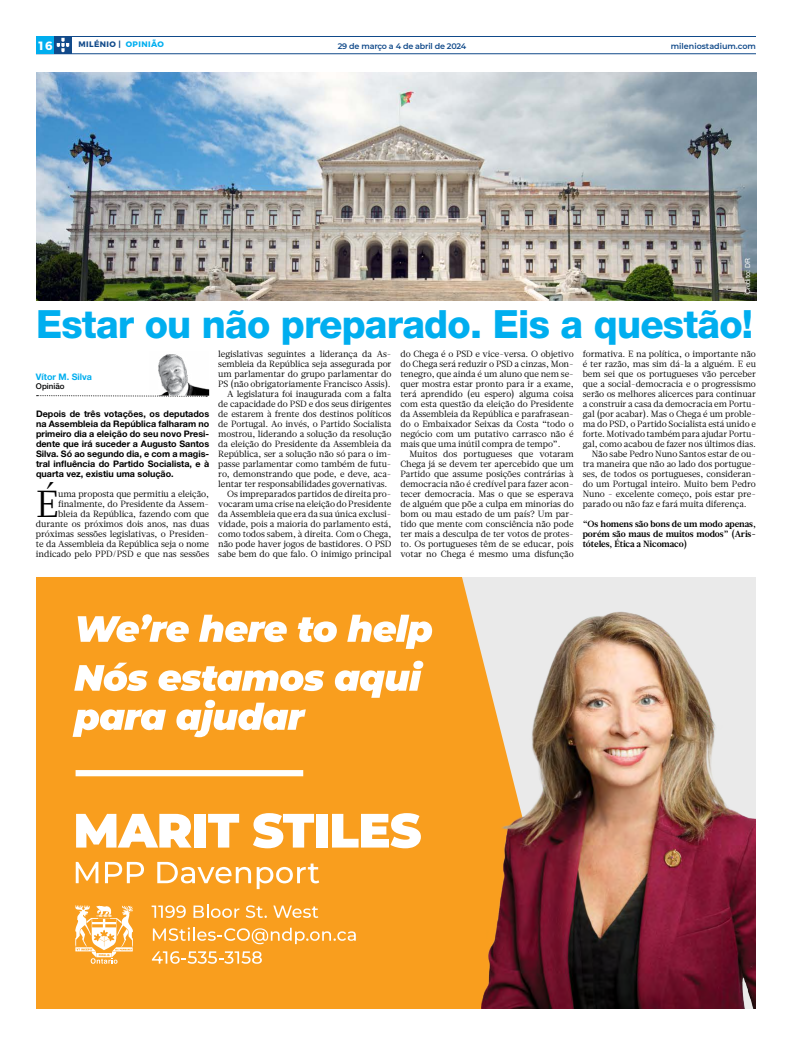
<style>
.page{position:relative;width:792px;height:1044px;background:#fff}
.page>*{position:absolute;margin:0;border:0;box-sizing:border-box;transform-origin:0 0}
.t1{font:800 39px "Helvetica Neue LT Std";letter-spacing:-.02em;color:#00aeef}
.t2{font:37.6px "Glosa";color:#000}
.t3{font:700 12px "Montserrat";color:#fff}
.t4{font:9px/10px "Glosa";letter-spacing:-.01em;color:#000;text-align:justify}
.t5{font:700 9px/10px "Helvetica Neue LT Std";color:#000;text-align:justify}
.t6{font:700 9px/10px "Glosa";letter-spacing:-.01em;color:#000;text-align:justify}
.t7{font:700 9px "Helvetica Neue LT Std";color:#00aeef}
.t8{font:600 8px "Montserrat";letter-spacing:-.015em;color:#114a8a}
.t9{font:700 8px "Montserrat";letter-spacing:.05em;color:#114a8a}
.t10{font:500 8px "Helvetica Neue LT Std";color:#000}
.t11{font:7px "Helvetica Neue LT Std";letter-spacing:-.01em;color:#fff}
.s1{color:#00aeef}
</style>
<div class="page">
<img style="left:36px;top:72px;width:720px;height:228px">
<hr style="left:36px;top:54px;width:720px;height:1px;background:#114a8a">
<hr style="left:36px;top:36px;width:720px;height:1px;background:#114a8a">
<svg style="left:54px;top:37px;width:18px;height:17px"></svg>
<svg style="left:57px;top:38px;width:12px;height:14px"></svg>
<div style="left:36px;top:36px;width:18px;height:18px;background:#00aeef"></div>
<div style="left:36px;top:577px;width:535px;height:432px;background:#f99e1e"></div>
<div style="left:76px;top:770px;width:227px;height:6px;background:#fff"></div>
<img style="left:482px;top:590px;width:274px;height:419px">
<svg style="left:76px;top:814px;width:116px;height:34px"></svg>
<div style="left:194px;top:814px;width:12px;height:34px;background:#fff"></div>
<svg style="left:208px;top:814px;width:31px;height:34px"></svg>
<svg style="left:253px;top:813px;width:61px;height:35px"></svg>
<div style="left:316px;top:814px;width:12px;height:34px;background:#fff"></div>
<svg style="left:332px;top:813px;width:89px;height:35px"></svg>
<svg style="left:76px;top:862px;width:22px;height:21px"></svg>
<svg style="left:105px;top:862px;width:39px;height:21px"></svg>
<svg style="left:157px;top:862px;width:94px;height:21px"></svg>
<svg style="left:257px;top:864px;width:62px;height:25px"></svg>
<svg style="left:152px;top:905px;width:34px;height:13px"></svg>
<svg style="left:194px;top:905px;width:45px;height:13px"></svg>
<svg style="left:246px;top:905px;width:21px;height:13px"></svg>
<svg style="left:273px;top:906px;width:45px;height:12px"></svg>
<svg style="left:153px;top:927px;width:203px;height:17px;background:#fab350"></svg>
<svg style="left:152px;top:951px;width:110px;height:13px"></svg>
<svg style="left:75px;top:905px;width:58px;height:59px"></svg>
<svg style="left:78px;top:614px;width:111px;height:28px"></svg>
<svg style="left:199px;top:615px;width:88px;height:27px"></svg>
<svg style="left:298px;top:617px;width:39px;height:25px"></svg>
<svg style="left:347px;top:615px;width:85px;height:34px"></svg>
<svg style="left:74px;top:663px;width:74px;height:28px"></svg>
<svg style="left:158px;top:666px;width:166px;height:25px"></svg>
<svg style="left:335px;top:661px;width:88px;height:37px"></svg>
<svg style="left:73px;top:709px;width:93px;height:28px"></svg>
<svg style="left:176px;top:700px;width:130px;height:37px"></svg>
<svg style="left:37px;top:395px;width:170px;height:2px"></svg>
<img style="left:148px;top:354px;width:61px;height:42px">
<h3 class="t3" style="left:38px;top:38px;width:16px">16</h3>
<p class="t9" style="left:78px;top:40px;width:87px">MILÉNIO | <span class="s1">OPINIÃO</span></p>
<p class="t8" style="left:338px;top:40px;width:130px">29 de março a 4 de abril de 2024</p>
<p class="t8" style="left:671px;top:40px;width:87px">mileniostadium.com</p>
<p class="t11" style="left:744px;top:294px;width:37px;rotate:-90deg">Credito: DR</p>
<h1 class="t1" style="left:36px;top:301px;width:719px">Estar ou não preparado. Eis a questão!</h1>
<p class="t7" style="left:36px;top:371px;width:58px">Vítor M. Silva</p>
<p class="t10" style="left:36px;top:381px;width:30px">Opinião</p>
<p class="t5" style="left:36px;top:409px;width:175px">Depois de três votações, os deputados na Assembleia da República falharam no primeiro dia a eleição do seu novo Presi&shy;dente que irá suceder a Augusto Santos Silva. Só ao segundo dia, e com a magis&shy;tral influência do Partido Socialista, e à quarta vez, existiu uma solução.</p>
<h2 class="t2" style="left:36px;top:479px;width:24px">É</h2>
<p class="t4" style="left:36px;top:489px;width:175px;text-align:right">uma proposta que permitiu a eleição, finalmente, do Presidente da Assem-<br>bleia da República, fazendo com que durante os próximos dois anos, nas duas próximas sessões legislativas, o Presiden&shy;te da Assembleia da República seja o nome indicado pelo PPD/PSD e que nas sessões</p>
<p class="t4" style="left:218px;top:349px;width:175px">legislativas seguintes a liderança da As-</p>
<p class="t4" style="left:218px;top:359px;width:175px">sembleia da República seja assegurada por</p>
<p class="t4" style="left:218px;top:369px;width:175px">um parlamentar do grupo parlamentar do</p>
<p class="t4" style="left:218px;top:379px;width:174px">PS (não obrigatoriamente Francisco Assis).</p>
<p class="t4" style="left:227px;top:389px;width:166px">A legislatura foi inaugurada com a falta</p>
<p class="t4" style="left:218px;top:399px;width:175px">de capacidade do PSD e dos seus dirigentes</p>
<p class="t4" style="left:218px;top:409px;width:175px">de estarem à frente dos destinos políticos</p>
<p class="t4" style="left:218px;top:419px;width:175px">de Portugal. Ao invés, o Partido Socialista</p>
<p class="t4" style="left:218px;top:429px;width:175px">mostrou, liderando a solução da resolução</p>
<p class="t4" style="left:218px;top:439px;width:175px">da eleição do Presidente da Assembleia da</p>
<p class="t4" style="left:218px;top:449px;width:175px">República, ser a solução não só para o im-</p>
<p class="t4" style="left:218px;top:459px;width:175px">passe parlamentar como também de futu-</p>
<p class="t4" style="left:218px;top:469px;width:175px">ro, demonstrando que pode, e deve, aca-</p>
<p class="t4" style="left:218px;top:479px;width:171px">lentar ter responsabilidades governativas.</p>
<p class="t4" style="left:227px;top:489px;width:166px">Os impreparados partidos de direita pro-</p>
<p class="t4" style="left:218px;top:499px;width:175px">vocaram uma crise na eleição do Presidente</p>
<p class="t4" style="left:218px;top:509px;width:175px">da Assembleia que era da sua única exclusi-</p>
<p class="t4" style="left:218px;top:519px;width:175px">vidade, pois a maioria do parlamento está,</p>
<p class="t4" style="left:218px;top:529px;width:175px">como todos sabem, à direita. Com o Chega,</p>
<p class="t4" style="left:218px;top:539px;width:175px">não pode haver jogos de bastidores. O PSD</p>
<p class="t4" style="left:218px;top:549px;width:175px">sabe bem do que falo. O inimigo principal</p>
<p class="t4" style="left:400px;top:349px;width:175px">do Chega é o PSD e vice-versa. O objetivo do Chega será reduzir o PSD a cinzas, Mon&shy;tenegro, que ainda é um aluno que nem se&shy;quer mostra estar pronto para ir a exame, terá aprendido (eu espero) alguma coisa com esta questão da eleição do Presidente da Assembleia da República e parafrasean&shy;do o Embaixador Seixas da Costa “todo o negócio com um putativo carrasco não é mais que uma inútil compra de tempo”.</p>
<p class="t4" style="left:400px;top:449px;width:175px;text-indent:9px">Muitos dos portugueses que votaram Chega já se devem ter apercebido que um Partido que assume posições contrárias à democracia não é credível para fazer acon&shy;tecer democracia. Mas o que se esperava de alguém que põe a culpa em minorias do bom ou mau estado de um país? Um par&shy;tido que mente com consciência não pode ter mais a desculpa de ter votos de protes&shy;to. Os portugueses têm de se educar, pois votar no Chega é mesmo uma disfunção</p>
<p class="t4" style="left:583px;top:349px;width:175px">formativa. E na política, o importante não</p>
<p class="t4" style="left:583px;top:359px;width:175px">é ter razão, mas sim dá-la a alguém. E eu</p>
<p class="t4" style="left:583px;top:369px;width:175px">bem sei que os portugueses vão perceber</p>
<p class="t4" style="left:583px;top:379px;width:175px">que a social-democracia e o progressismo</p>
<p class="t4" style="left:583px;top:389px;width:175px">serão os melhores alicerces para continuar</p>
<p class="t4" style="left:583px;top:399px;width:175px">a construir a casa da democracia em Portu-</p>
<p class="t4" style="left:583px;top:409px;width:175px">gal (por acabar). Mas o Chega é um proble-</p>
<p class="t4" style="left:583px;top:419px;width:175px">ma do PSD, o Partido Socialista está unido e</p>
<p class="t4" style="left:583px;top:429px;width:175px">forte. Motivado também para ajudar Portu-</p>
<p class="t4" style="left:583px;top:439px;width:175px">gal, como acabou de fazer nos últimos dias.</p>
<p class="t4" style="left:592px;top:449px;width:166px">Não sabe Pedro Nuno Santos estar de ou-</p>
<p class="t4" style="left:583px;top:459px;width:175px">tra maneira que não ao lado dos portugue-</p>
<p class="t4" style="left:583px;top:469px;width:175px">ses, de todos os portugueses, consideran-</p>
<p class="t4" style="left:583px;top:479px;width:175px">do um Portugal inteiro. Muito bem Pedro</p>
<p class="t4" style="left:583px;top:489px;width:175px">Nuno - excelente começo, pois estar pre-</p>
<p class="t4" style="left:583px;top:499px;width:165px">parado ou não faz e fará muita diferença.</p>
<p class="t6" style="left:583px;top:519px;width:175px">“Os homens são bons de um modo apenas, porém são maus de muitos modos” (Aris&shy;tóteles, Ética a Nicomaco)</p>
</div>
